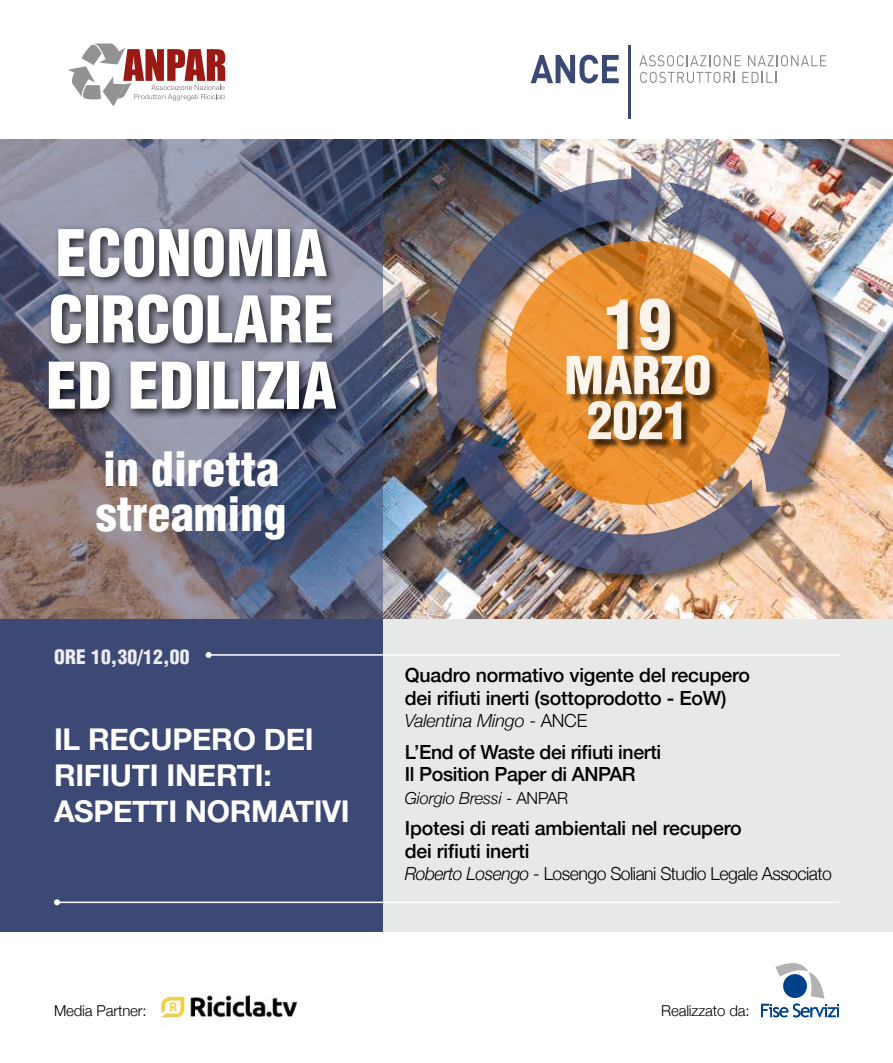
<style>
.page{position:relative;width:893px;height:1063px;background:#fff}
.page>*{position:absolute;margin:0;border:0;box-sizing:border-box;transform-origin:0 0}
.t1{font:900 condensed 67.5px "Helvetica";color:#fff}
.t2{font:900 condensed 62.7px/66.3px "Helvetica";color:#fff}
.t3{font:900 condensed 51px/45px "Helvetica";color:#fff;text-align:center}
.t4{font:900 condensed 46.35px/45px "Helvetica";color:#fff}
.t5{font:700 30px/36px "Helvetica Neue";letter-spacing:-.01em;color:#fff}
.t6{font:500 19.5px/22.5px "Helvetica Neue";letter-spacing:-.01em;color:#000}
.t7{font:900 condensed 19.5px "Helvetica";letter-spacing:.01em;color:#fff}
.t8{font:300 18px "Helvetica Neue";letter-spacing:-.03em;color:#000}
.t9{font:italic 300 18px "Helvetica Neue";letter-spacing:-.01em;color:#000}
.t10{font:italic 300 16.5px "Helvetica Neue";letter-spacing:-.01em;color:#000}
.t11{font:300 15px "Helvetica Neue";letter-spacing:-.01em;color:#000}
.s1{font-style:normal}
.s2{font-style:italic}
</style>
<div class="page">
<img style="left:383px;top:139px;width:510px;height:480px">
<svg style="left:0;top:139px;width:383px;height:480px;background:#6f6e80"></svg>
<div style="left:224px;top:619px;width:669px;height:313px;background:#e7e8e8"></div>
<div style="left:0;top:619px;width:383px;height:313px;background:#3d4975"></div>
<div style="left:43px;top:223px;width:303px;height:197px;background:#000;opacity:.75"></div>
<svg style="left:761px;top:963px;width:78px;height:54px"></svg>
<img style="left:161px;top:993px;width:137px;height:25px">
<div style="left:436px;top:165px;width:405px;height:422px;background:#000;opacity:.7"></div>
<img style="left:433px;top:165px;width:231px;height:278px">
<img style="left:661px;top:182px;width:174px;height:310px">
<img style="left:452px;top:436px;width:330px;height:150px">
<svg style="left:68px;top:43px;width:157px;height:63px"></svg>
<hr style="left:628px;top:46px;width:2px;height:72px;background:#3d4975">
<svg style="left:531px;top:55px;width:88px;height:28px"></svg>
<svg style="left:639px;top:55px;width:102px;height:11px"></svg>
<svg style="left:748px;top:55px;width:78px;height:11px"></svg>
<svg style="left:640px;top:72px;width:95px;height:11px"></svg>
<svg style="left:742px;top:72px;width:34px;height:11px"></svg>
<hr style="left:209px;top:654px;width:630px;height:2px;background:#fff">
<svg style="left:206px;top:652px;width:6px;height:6px"></svg>
<hr style="left:57px;top:902px;width:782px;height:1px;background:#fff">
<svg style="left:54px;top:899px;width:6px;height:6px"></svg>
<svg style="left:506px;top:241px;width:264px;height:264px;background:#e18a2d"></svg>
<div style="left:568px;top:300px;width:152px;height:150px;background:#000;opacity:.75"></div>
<h2 class="t2" style="left:46px;top:219px;width:292px">ECONOMIA<br>CIRCOLARE<br>ED EDILIZIA</h2>
<h3 class="t4" style="left:96px;top:446px;width:192px">in diretta streaming</h3>
<p class="t7" style="left:54px;top:645px;width:137px">ORE 10,30/12,00</p>
<h3 class="t5" style="left:54px;top:722px;width:297px">IL RECUPERO DEI<br>RIFIUTI INERTI:<br>ASPETTI NORMATIVI</h3>
<h1 class="t1" style="left:604px;top:282px;width:69px">19</h1>
<h3 class="t3" style="left:564px;top:352px;width:149px">MARZO<br>2021</h3>
<p class="t6" style="left:405px;top:663px;width:347px">Quadro normativo vigente del recupero dei rifiuti inerti (sottoprodotto - EoW)</p>
<p class="t9" style="left:405px;top:707px;width:184px">Valentina Mingo <span class="s1">- ANCE</span></p>
<p class="t6" style="left:405px;top:739px;width:258px">L’End of Waste dei rifiuti inerti<br>Il Position Paper di ANPAR</p>
<p class="t10" style="left:405px;top:785px;width:165px">Giorgio Bressi <span class="s1">- ANPAR</span></p>
<p class="t6" style="left:405px;top:816px;width:338px">Ipotesi di reati ambientali nel recupero dei rifiuti inerti</p>
<p class="t8" style="left:405px;top:859px;width:429px"><span class="s2">Roberto Losengo</span> - Losengo Soliani Studio Legale Associato</p>
<p class="t11" style="left:54px;top:999px;width:94px">Media Partner:</p>
<p class="t11" style="left:661px;top:999px;width:90px">Realizzato da:</p>
</div>
